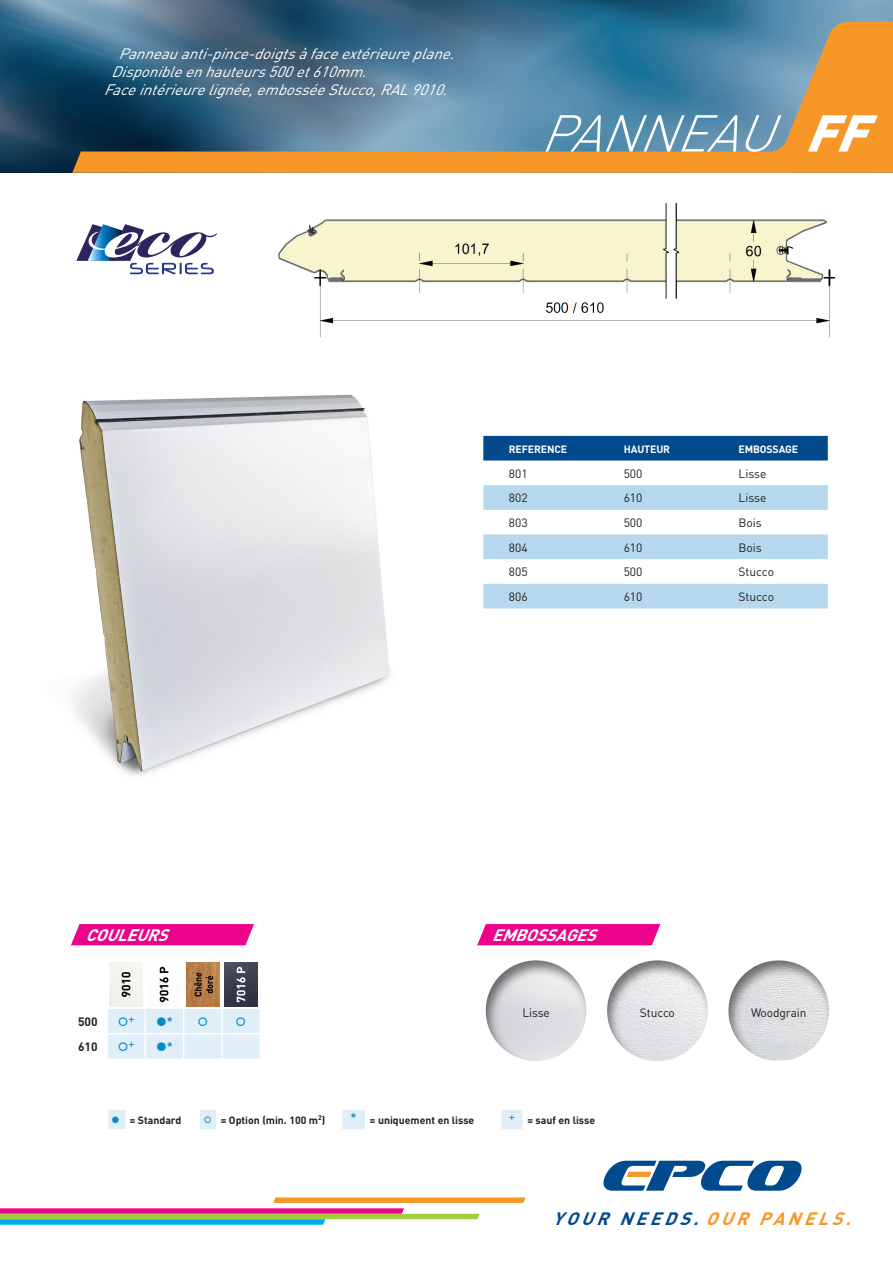
<style>
.page{position:relative;width:893px;height:1263px;background:#fff}
.page>*{position:absolute;margin:0;border:0;box-sizing:border-box;transform-origin:0 0}
.t1{font:italic 300 51px "DIN";color:#fff}
.t2{font:italic 700 17.7px "DIN";color:#004a8d}
.t3{font:italic 700 16.5px "DIN";color:#fff}
.texte_bandeau_haut{font:italic 15px "DIN";color:#fff}
.t4{font:12px "DIN";color:#231f20}
.t5{font:700 12px "DIN";letter-spacing:-.01em;color:#231f20}
.t6{font:700 10.5px "DIN";color:#231f20}
.t7{font:700 10.5px "DIN";letter-spacing:-.01em;color:#fff}
.s1{font-weight:900}
.s2{color:#f79727}
</style>
<div class="page">
<img style="left:0;top:0;width:893px;height:173px">
<svg style="left:0;top:1197px;width:526px;height:28px"></svg>
<svg style="left:604px;top:1161px;width:197px;height:30px"></svg>
<svg style="left:72px;top:22px;width:821px;height:151px;background:#707f7c"></svg>
<img style="left:278px;top:203px;width:558px;height:135px">
<img style="left:73px;top:394px;width:317px;height:382px">
<svg style="left:77px;top:224px;width:140px;height:50px"></svg>
<div style="left:483px;top:436px;width:345px;height:24px;background:#004a8d"></div>
<svg style="left:483px;top:485px;width:345px;height:123px"></svg>
<svg style="left:477px;top:924px;width:183px;height:21px;background:#ed0e91"></svg>
<div style="left:484px;top:958px;width:103px;height:104px;background:#231f20;opacity:.6"></div>
<div style="left:605px;top:958px;width:104px;height:104px;background:#231f20;opacity:.6"></div>
<div style="left:726px;top:958px;width:104px;height:104px;background:#231f20;opacity:.6"></div>
<svg style="left:71px;top:924px;width:183px;height:21px;background:#ed0e91"></svg>
<svg style="left:108px;top:962px;width:152px;height:97px"></svg>
<svg style="left:108px;top:1110px;width:415px;height:19px"></svg>
<p class="texte_bandeau_haut" style="left:118px;top:44px;width:344px">Panneauanti-pince-doigtsàfaceextérieureplane.</p>
<p class="texte_bandeau_haut" style="left:111px;top:62px;width:264px">Disponibleenhauteurs500et610mm.</p>
<p class="texte_bandeau_haut" style="left:104px;top:80px;width:352px">Faceintérieurelignée,embosséeStucco,RAL9010.</p>
<p class="t1" style="left:540px;top:102px;width:352px">PANNEAU <span class="s1">FF</span></p>
<p class="t7" style="left:509px;top:442px;width:60px">REFERENCE</p>
<p class="t7" style="left:624px;top:442px;width:48px">HAUTEUR</p>
<p class="t7" style="left:738px;top:442px;width:61px">EMBOSSAGE</p>
<p class="t4" style="left:509px;top:466px;width:20px">801</p>
<p class="t4" style="left:624px;top:466px;width:20px">500</p>
<p class="t4" style="left:738px;top:466px;width:29px">Lisse</p>
<p class="t4" style="left:509px;top:491px;width:20px">802</p>
<p class="t4" style="left:624px;top:491px;width:20px">610</p>
<p class="t4" style="left:738px;top:491px;width:29px">Lisse</p>
<p class="t4" style="left:509px;top:515px;width:20px">803</p>
<p class="t4" style="left:624px;top:515px;width:20px">500</p>
<p class="t4" style="left:738px;top:515px;width:25px">Bois</p>
<p class="t4" style="left:509px;top:540px;width:20px">804</p>
<p class="t4" style="left:624px;top:540px;width:20px">610</p>
<p class="t4" style="left:738px;top:540px;width:25px">Bois</p>
<p class="t4" style="left:509px;top:565px;width:20px">805</p>
<p class="t4" style="left:624px;top:565px;width:20px">500</p>
<p class="t4" style="left:738px;top:565px;width:37px">Stucco</p>
<p class="t4" style="left:509px;top:589px;width:20px">806</p>
<p class="t4" style="left:624px;top:589px;width:20px">610</p>
<p class="t4" style="left:738px;top:589px;width:37px">Stucco</p>
<p class="t3" style="left:86px;top:924px;width:91px">COULEURS</p>
<p class="t5" style="left:78px;top:1014px;width:21px">500</p>
<p class="t5" style="left:78px;top:1039px;width:21px">610</p>
<p class="t3" style="left:492px;top:924px;width:113px">EMBOSSAGES</p>
<p class="t4" style="left:522px;top:1005px;width:29px">Lisse</p>
<p class="t4" style="left:640px;top:1005px;width:36px">Stucco</p>
<p class="t4" style="left:751px;top:1005px;width:57px">Woodgrain</p>
<p class="t6" style="left:130px;top:1113px;width:53px">= Standard</p>
<p class="t6" style="left:221px;top:1113px;width:106px">= Option (min. 100 m<sup>2</sup>)</p>
<p class="t6" style="left:370px;top:1113px;width:106px">= uniquement en lisse</p>
<p class="t6" style="left:527px;top:1113px;width:69px">= sauf en lisse</p>
<p class="t2" style="left:552px;top:1207px;width:308px">YOUR NEEDS. <span class="s2">OUR PANELS.</span></p>
</div>
